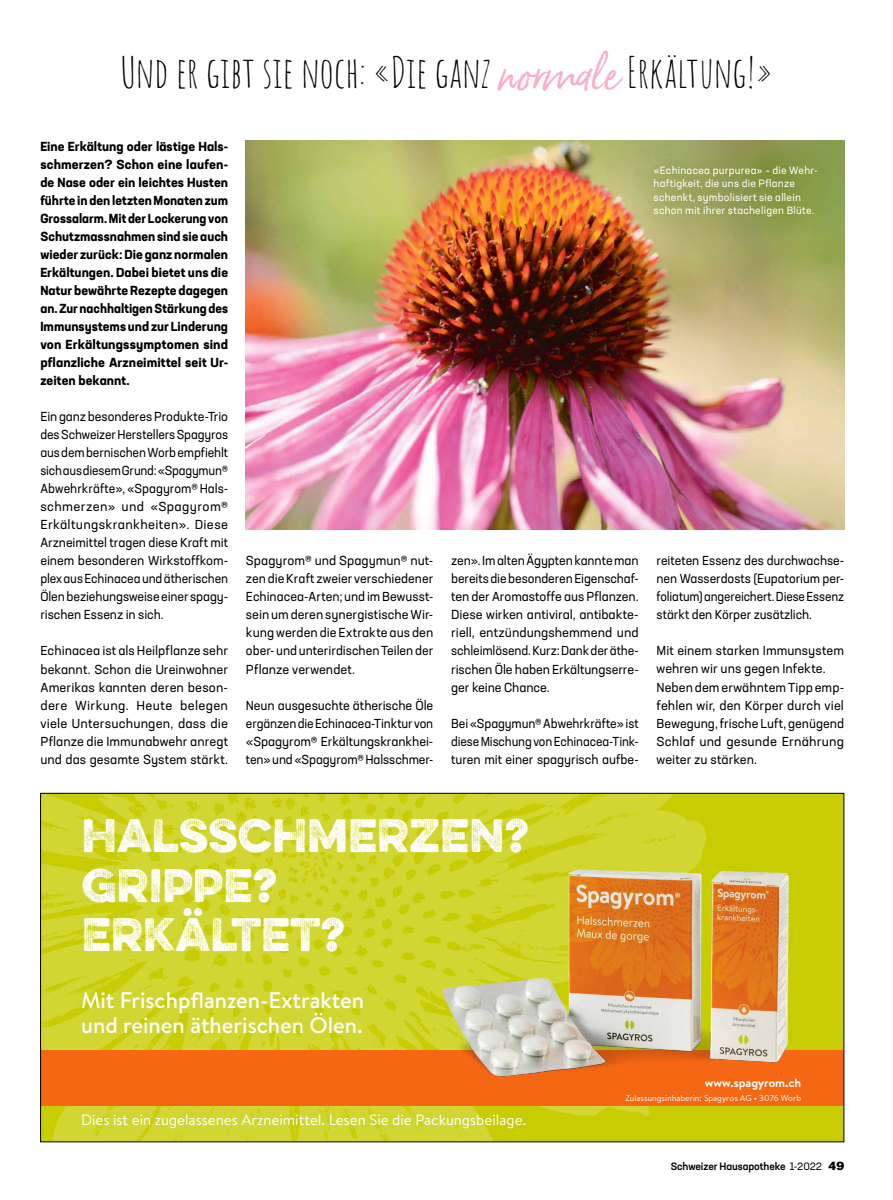
<style>
.page{position:relative;width:893px;height:1200px;background:#fff}
.page>*{position:absolute;margin:0;border:0;box-sizing:border-box;transform-origin:0 0}
.t1{font:42px "Amatic SC";letter-spacing:-.005em;color:#000}
.t2{font:300 42px/49.5px "Eveleth";color:#fff}
.t3{font:500 22.5px/25.5px "Brandon Text";color:#fff}
.t4{font:15px "Brandon Text";color:#fff}
.t5{font:12.9px/18px "Neusa Next Std";color:#000;text-align:justify}
.t6{font:700 12.9px/18px "Neusa Next Std";letter-spacing:.005em;color:#000;text-align:justify}
.t7{font:12.9px/18px "Neusa Next Std";color:#000;text-align:justify;scale:.96 1}
.t8{font:700 12.15px "Brandon Text";color:#fff}
.t9{font:10.5px/13.5px "Neusa Next Std";letter-spacing:.02em;color:#fff}
.t10{font:500 10.5px "Neusa Next Std";letter-spacing:-.01em;color:#000}
.t11{font:8.7px "Brandon Text";color:#fff}
.s1{font-family:"Born Ready Slanted";color:#f8afca}
.s2{font-weight:500}
.s3{font-weight:400}
.s4{font-family:"Akzidenz Grotesk BE Super";font-weight:400;font-size:12px}
</style>
<div class="page">
<img style="left:246px;top:140px;width:598px;height:389px">
<svg style="left:632px;top:144px;width:203px;height:94px;background:#97a158"></svg>
<img style="left:42px;top:794px;width:783px;height:345px">
<div style="left:41px;top:1050px;width:803px;height:55px;background:#f66714"></div>
<img style="left:430px;top:863px;width:371px;height:214px">
<h1 class="t1" style="left:120px;top:42px;width:653px">Und er gibt sie noch: <sup>«</sup>Die ganz <span class="s1">normale</span> Erkältung!<sup>»</sup></h1>
<p class="t6" style="left:40px;top:137px;width:189px">Eine Erkältung oder lästige Hals&shy;schmerzen? Schon eine laufen&shy;de Nase oder ein leichtes Husten führte in den letzten Monaten zum Grossalarm. Mit der Lockerung von Schutzmassnahmen sind sie auch wieder zurück: Die ganz normalen Erkältungen. Dabei bietet uns die Natur bewährte Rezepte dagegen an. Zur nachhaltigen Stärkung des Immunsystems und zur Linderung von Erkältungssymptomen sind pflanzliche Arzneimittel seit Ur&shy;zeiten bekannt.</p>
<p class="t5" style="left:40px;top:407px;width:189px">Ein ganz besonderes Produkte-Trio des Schweizer Herstellers Spagyros aus dem bernischen Worb empfiehlt sich aus diesem Grund: «Spagymun® Abwehrkräfte», «Spagyrom® Hals&shy;schmerzen» und «Spagyrom® Erkältungskrankheiten». Diese Arzneimittel tragen diese Kraft mit einem besonderen Wirkstoffkom&shy;plex aus Echinacea und ätherischen Ölen beziehungsweise einer spagy&shy;rischen Essenz in sich.</p>
<p class="t5" style="left:40px;top:641px;width:189px">Echinacea ist als Heilpflanze sehr bekannt. Schon die Ureinwohner Amerikas kannten deren beson&shy;dere Wirkung. Heute belegen viele Untersuchungen, dass die Pflanze die Immunabwehr anregt und das gesamte System stärkt.</p>
<p class="t5" style="left:246px;top:551px;width:189px">Spagyrom® und Spagymun® nut&shy;zen die Kraft zweier verschiedener Echinacea-Arten; und im Bewusst&shy;sein um deren synergistische Wir&shy;kung werden die Extrakte aus den ober- und unterirdischen Teilen der Pflanze verwendet.</p>
<p class="t5" style="left:246px;top:695px;width:189px">Neun ausgesuchte ätherische Öle ergänzen die Echinacea-Tinktur von «Spagyrom® Erkältungskrankhei&shy;ten» und «Spagyrom® Halsschmer-</p>
<p class="t9" style="left:654px;top:163px;width:165px">«Echinacea purpurea» – die Wehr&shy;haftigkeit, die uns die Pflanze schenkt, symbolisiert sie allein schon mit ihrer stacheligen Blüte.</p>
<p class="t5" style="left:451px;top:551px;width:189px">zen». Im alten Ägypten kannte man bereits die besonderen Eigenschaf&shy;ten der Aromastoffe aus Pflanzen.<br>Diese wirken antiviral, antibakte&shy;riell, entzündungshemmend und schleimlösend. Kurz: Dank der äthe&shy;rischen Öle haben Erkältungserre&shy;ger keine Chance.</p>
<p class="t7" style="left:451px;top:713px;width:197px">Bei «Spagymun® Abwehrkräfte» ist diese Mischung von Echinacea-Tink&shy;turen mit einer spagyrisch aufbe-</p>
<p class="t5" style="left:657px;top:551px;width:189px">reiteten Essenz des durchwachse&shy;nen Wasserdosts (Eupatorium per&shy;foliatum) angereichert. Diese Essenz stärkt den Körper zusätzlich.</p>
<p class="t5" style="left:657px;top:641px;width:189px;text-align:left">Mit einem starken Immunsystem wehren wir uns gegen Infekte.<br>Neben dem erwähntem Tipp emp&shy;fehlen wir, den Körper durch viel<br>Bewegung, frische Luft, genügend<br>Schlaf und gesunde Ernährung weiter zu stärken.</p>
<h1 class="t2" style="left:82px;top:809px;width:449px">HALSSCHMERZEN?<br>GRIPPE?<br>ERKÄLTET?</h1>
<h2 class="t3" style="left:81px;top:986px;width:285px">Mit Frischpflanzen-Extrakten und reinen ätherischen Ölen.</h2>
<p class="t4" style="left:81px;top:1109px;width:447px">Dies ist ein zugelassenes Arzneimittel. Lesen Sie die Packungsbeilage.</p>
<p class="t8" style="left:705px;top:1073px;width:98px">www.spagyrom.ch</p>
<p class="t11" style="left:626px;top:1091px;width:177px">Zulassungsinhaberin: Spagyros AG <span class="s2">•</span> 3076 Worb</p>
<p class="t10" style="left:671px;top:1159px;width:175px">Schweizer Hausapotheke <span class="s3">1-2022</span> <span class="s4">49</span></p>
</div>
